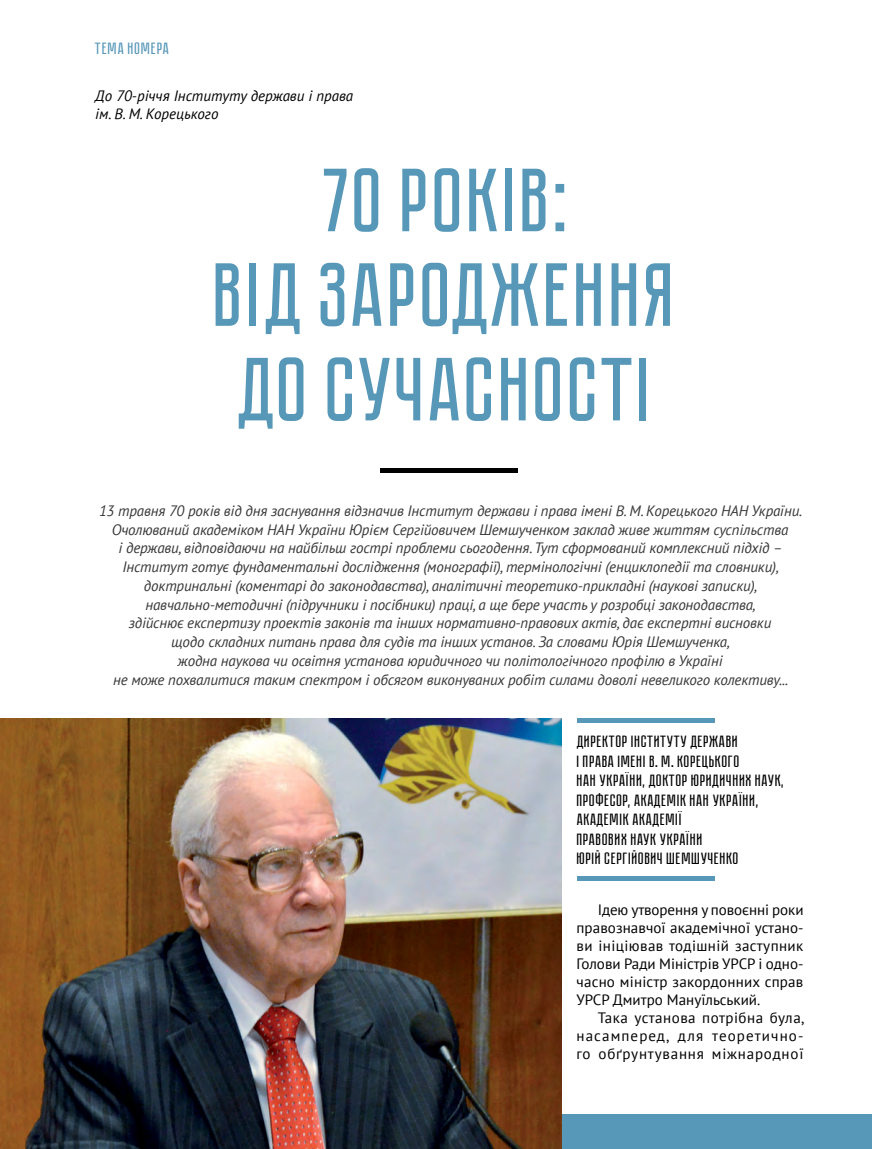
<style>
.page{position:relative;width:872px;height:1149px;background:#fff}
.page>*{position:absolute;margin:0;border:0;box-sizing:border-box;transform-origin:0 0}
.t1{font:700 90px/94.5px "Pobeda";letter-spacing:-.03em;color:#5797b8;text-align:center}
.t2{font:700 16.5px/19.5px "Pobeda";letter-spacing:-.01em;color:#000;text-align:justify}
.t3{font:700 16.5px "Pobeda";color:#5797b8}
.t4{font:italic 15px/18.8px "PT Sans";letter-spacing:-.01em;color:#383839;text-align:center}
.t5{font:15px/18px "PT Sans";letter-spacing:.015em;color:#000;text-align:justify}
.t6{font:italic 15px/18px "PT Sans";color:#000}
</style>
<div class="page">
<div style="left:95px;top:1114px;width:777px;height:34px;background:#5797b8"></div>
<div style="left:380px;top:467px;width:137px;height:5px;background:#000"></div>
<img style="left:0;top:718px;width:562px;height:430px">
<div style="left:578px;top:717px;width:137px;height:5px;background:#5797b8"></div>
<div style="left:577px;top:876px;width:137px;height:5px;background:#5797b8"></div>
<p class="t3" style="left:95px;top:39px;width:77px">тема номера</p>
<p class="t6" style="left:95px;top:87px;width:259px">До 70-річчя Інституту держави і права ім. В. М. Корецького</p>
<h1 class="t1" style="left:216px;top:155px;width:468px">70 РОКІВ:<br>ВІД ЗАРОДЖЕННЯ<br>ДО СУЧАСНОСТІ</h1>
<p class="t4" style="left:99px;top:500px;width:705px">13 травня 70 років від дня заснування відзначив Інститут держави і права імені В. М. Корецького НАН України.<br>Очолюваний академіком НАН України Юрієм Сергійовичем Шемшученком заклад живе життям суспільства<br>і держави, відповідаючи на найбільш гострі проблеми сьогодення. Тут сформований комплексний підхід – Інститут готує фундаментальні дослідження (монографії), термінологічні (енциклопедії та словники), доктринальні (коментарі до законодавства), аналітичні теоретико-прикладні (наукові записки), навчально-методичні (підручники і посібники) праці, а ще бере участь у розробці законодавства,<br>здійснює експертизу проектів законів та інших нормативно-правових актів, дає експертні висновки<br>щодо складних питань права для судів та інших установ. За словами Юрія Шемшученка,<br>жодна наукова чи освітня установа юридичного чи політологічного профілю в Україні<br>не може похвалитися таким спектром і обсягом виконуваних робіт силами доволі невеликого колективу...</p>
<p class="t2" style="left:577px;top:732px;width:165px">Директор Інституту держави і права імені В. М. Корецького НАН</p>
<p class="t2" style="left:577px;top:771px;width:210px;text-align:left;text-indent:23px">України, доктор юридичних наук, професор, академік НАН України, академік Академії<br>правових наук України<br>Юрій Сергійович Шемшученко</p>
<p class="t5" style="left:576px;top:900px;width:229px;text-indent:21px">Ідею утворення у повоєнні роки правознавчої академічної устано&shy;ви ініціював тодішній заступник Голови Ради Міністрів УРСР і одно&shy;часно міністр закордонних справ УРСР Дмитро Мануїльський.</p>
<p class="t5" style="left:576px;top:1008px;width:230px;text-indent:21px">Така установа потрібна була, насамперед, для теоретично&shy;го обґрунтування міжнародної</p>
</div>
